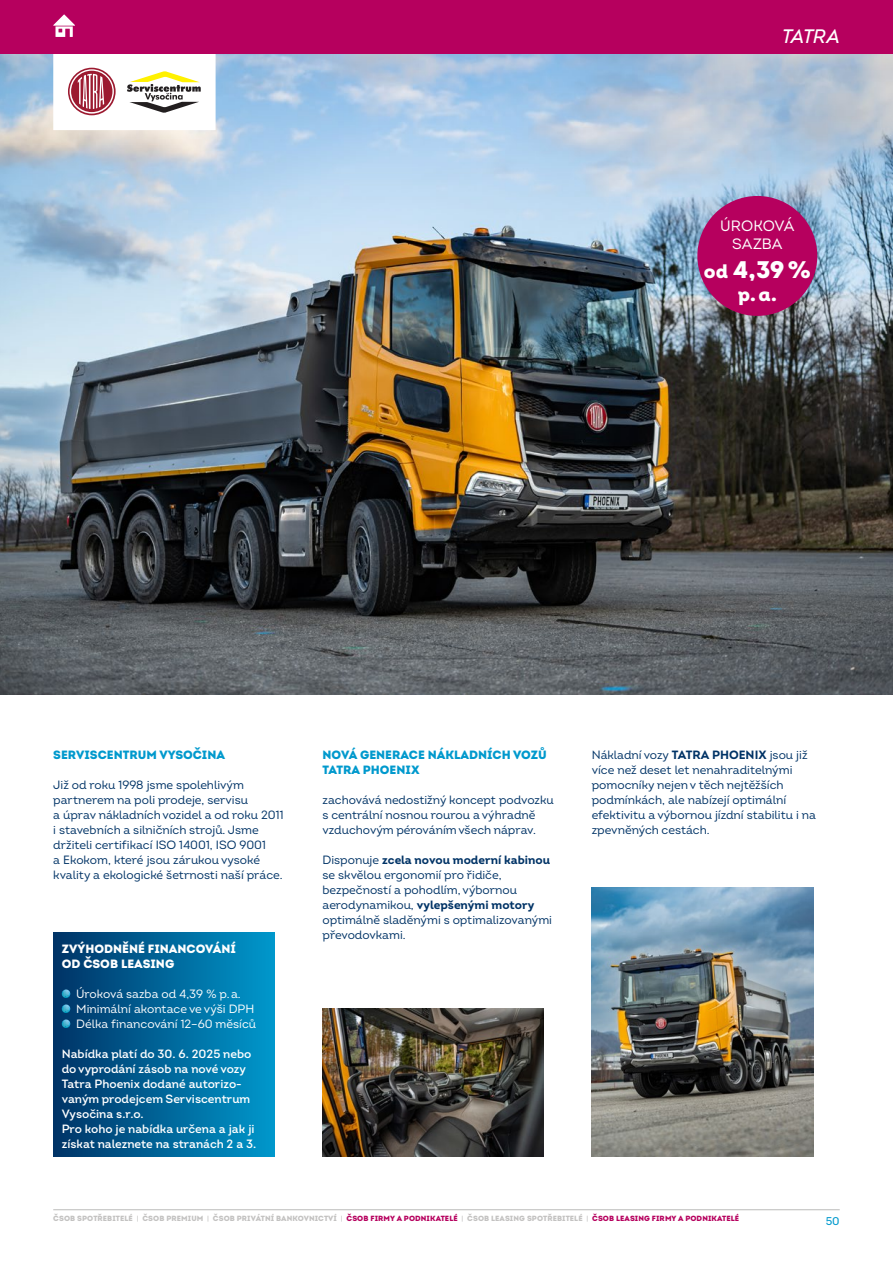
<style>
.page{position:relative;width:893px;height:1263px;background:#fff}
.page>*{position:absolute;margin:0;border:0;box-sizing:border-box;transform-origin:0 0}
.t1{font:24px "Intro Black Alt";color:#fff}
.t2{font:italic 500 19.5px "Intro";letter-spacing:-.04em;color:#fff}
.t3{font:19.5px "Intro Black Alt";color:#fff}
.t4{font:15px/18px "Intro";color:#fff;text-align:center}
.t5{font:12px/15px "Intro";color:#036}
.t6{font:600 12px/15px "Intro";color:#fff}
.t7{font:12px/15px "Intro";color:#fff}
.t8{font:12px/15px "Intro Black Alt";color:#0099cd}
.t9{font:12px/15px "Intro Black Alt";color:#fff}
.t10{font:500 11.25px "Intro";color:#0099cd}
.t11{font:7.5px "Intro Black Alt";letter-spacing:.01em;color:#c3c2c1}
.s1{font-size:19.5px}
.s2{font-weight:700}
.s3{font-family:"Intro";font-weight:500}
.s4{color:#b6005e}
</style>
<div class="page">
<img style="left:0;top:53px;width:893px;height:642px">
<hr style="left:53px;top:1209px;width:787px;height:1px;background:#c3c2c1">
<div style="left:0;top:0;width:893px;height:53px;background:#b6005e"></div>
<div style="left:697px;top:196px;width:120px;height:120px;background:#b6005e;border-radius:50%"></div>
<div style="left:53px;top:932px;width:222px;height:224px;background:linear-gradient(to right,#036,#0098cc)"></div>
<svg style="left:62px;top:989px;width:8px;height:9px"></svg>
<svg style="left:62px;top:1004px;width:8px;height:9px"></svg>
<svg style="left:62px;top:1019px;width:8px;height:9px"></svg>
<svg style="left:46px;top:53px;width:177px;height:85px"></svg>
<img style="left:592px;top:887px;width:221px;height:269px">
<img style="left:322px;top:1009px;width:222px;height:147px">
<svg style="left:53px;top:14px;width:22px;height:23px"></svg>
<h2 class="t2" style="left:782px;top:24px;width:59px">TATRA</h2>
<p class="t4" style="left:720px;top:217px;width:76px">ÚROKOVÁ<br>SAZBA</p>
<h1 class="t1" style="left:704px;top:254px;width:108px"><span class="s1">od</span> 4,39%</h1>
<h2 class="t3" style="left:738px;top:282px;width:40px">p.a.</h2>
<p class="t8" style="left:53px;top:747px;width:173px">SERVISCENTRUM VYSOČINA</p>
<p class="t5" style="left:53px;top:777px;width:232px">Již od roku 1998 jsme spolehlivým partnerem na poli prodeje, servisu<br>a úprav nákladních vozidel a od roku 2011 i stavebních a silničních strojů. Jsme držiteli certifikací ISO 14001, ISO 9001<br>a Ekokom, které jsou zárukou vysoké kvality a ekologické šetrnosti naší práce.</p>
<p class="t9" style="left:62px;top:941px;width:176px">ZVÝHODNĚNÉ FINANCOVÁNÍ<br>OD ČSOB LEASING</p>
<p class="t7" style="left:76px;top:986px;width:182px">Úroková sazba od 4,39 % p.a.<br>Minimální akontace ve výši DPH<br>Délka financování 12–60 měsíců</p>
<p class="t6" style="left:62px;top:1046px;width:196px">Nabídka platí do 30. 6. 2025 nebo do vyprodání zásob na nové vozy<br>Tatra Phoenix dodané autorizo&shy;vaným prodejcem Serviscentrum<br>Vysočina s.r.o.<br>Pro koho je nabídka určena a jak ji získat naleznete na stranách 2 a 3.</p>
<p class="t8" style="left:322px;top:747px;width:226px">NOVÁ GENERACE NÁKLADNÍCH VOZŮ<br>TATRA PHOENIX</p>
<p class="t5" style="left:322px;top:792px;width:233px">zachovává nedostižný koncept podvozku s centrální nosnou rourou a výhradně vzduchovým pérováním všech náprav.</p>
<p class="t5" style="left:322px;top:852px;width:231px">Disponuje <span class="s2">zcela novou moderní kabinou </span>se skvělou ergonomií pro řidiče, bezpečností a pohodlím, výbornou aerodynamikou, <span class="s2">vylepšenými motory </span>optimálně sladěnými s optimalizovanými převodovkami.</p>
<p class="t5" style="left:592px;top:747px;width:226px">Nákladní vozy <span class="s2">TATRA PHOENIX</span> jsou již více než deset let nenahraditelnými pomocníky nejen v těch nejtěžších podmínkách, ale nabízejí optimální efektivitu a výbornou jízdní stabilitu i na zpevněných cestách.</p>
<p class="t11" style="left:53px;top:1213px;width:687px">ČSOB SPOTŘEBITELÉ <span class="s3">|</span> ČSOB PREMIUM <span class="s3">|</span> ČSOB PRIVÁTNÍ BANKOVNICTVÍ <span class="s3">|</span> <span class="s4">ČSOB FIRMY A PODNIKATELÉ</span> <span class="s3">|</span> ČSOB LEASING SPOTŘEBITELÉ <span class="s3">|</span> <span class="s4">ČSOB LEASING FIRMY A PODNIKATELÉ</span></p>
<p class="t10" style="left:826px;top:1214px;width:16px">50</p>
</div>
